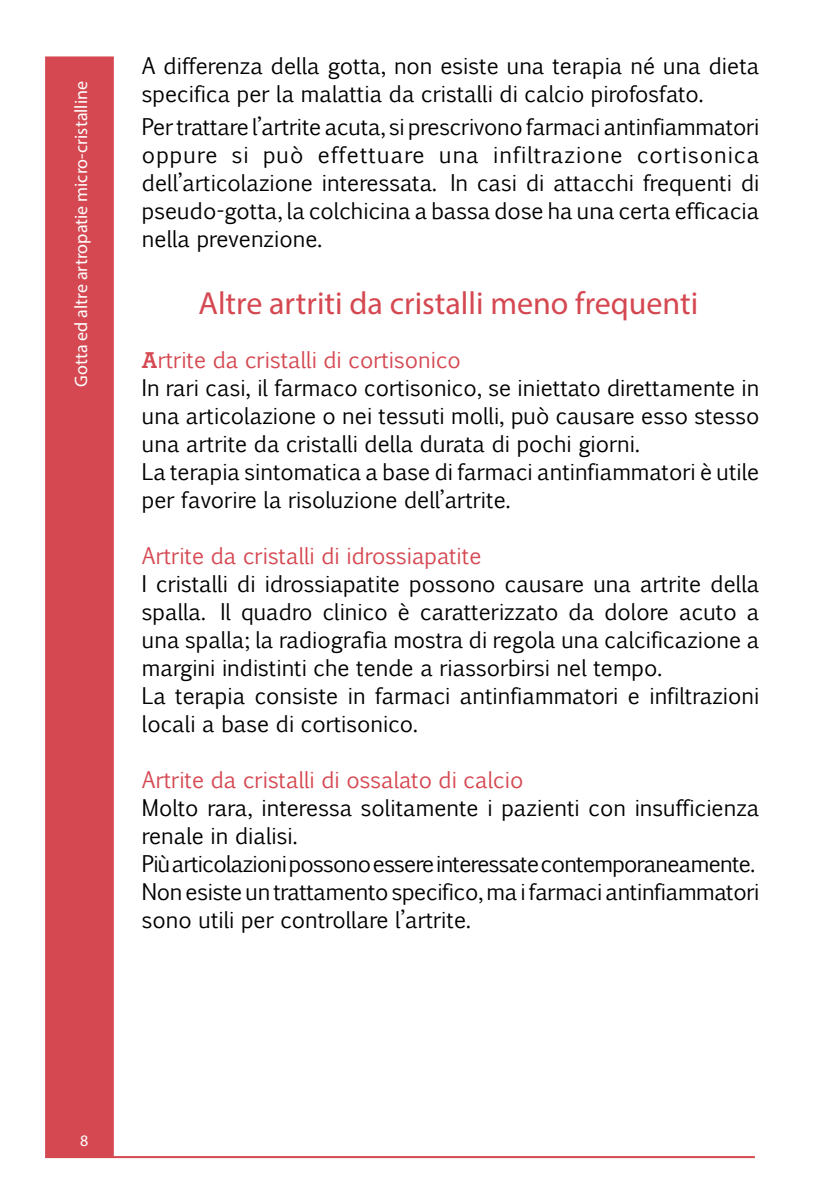
<style>
.page{position:relative;width:840px;height:1191px;background:#fff}
.page>*{position:absolute;margin:0;border:0;box-sizing:border-box;transform-origin:0 0}
.t1{font:32px "Myriad Pro";color:#d54851}
.t2{font:22px/28px "Euphemia UCAS";color:#000}
.t3{font:22px "Euphemia UCAS";color:#d54851}
.t4{font:18px "Myriad Pro";color:#fff}
.t5{font:16px "Myriad Pro";color:#fff}
.s1{font-family:"Stymie BT";font-weight:700;color:#d54851}
.s2{color:#d54851}
</style>
<div class="page">
<div style="left:45px;top:57px;width:68px;height:1100px;background:#d54851;border:1px solid #d54851"></div>
<hr style="left:45px;top:1156px;width:709px;height:2px;background:#d54851">
<p class="t4" style="left:70px;top:387px;width:307px;rotate:-90deg">Gotta ed altre artropatie micro-cristalline</p>
<p class="t2" style="left:142px;top:50px;width:618px">A differenza della gotta, non esiste una terapia né una dieta specifica per la malattia da cristalli di calcio pirofosfato.</p>
<p class="t2" style="left:142px;top:112px;width:618px;text-align:justify">Per trattare l’artrite acuta, si prescrivono farmaci antinfiammatori oppure si può effettuare una infiltrazione cortisonica dell’articolazione interessata. In casi di attacchi frequenti di pseudo-gotta, la colchicina a bassa dose ha una certa efficacia nella prevenzione.</p>
<h1 class="t1" style="left:198px;top:283px;width:501px">Altre artriti da cristalli meno frequenti</h1>
<p class="t2" style="left:142px;top:345px;width:618px"><span class="s1">A</span><span class="s2">rtrite da cristalli di cortisonico<br></span>In rari casi, il farmaco cortisonico, se iniettato direttamente in una articolazione o nei tessuti molli, può causare esso stesso una artrite da cristalli della durata di pochi giorni.<br>La terapia sintomatica a base di farmaci antinfiammatori è utile per favorire la risoluzione dell’artrite.</p>
<p class="t3" style="left:142px;top:540px;width:341px">Artrite da cristalli di idrossiapatite</p>
<p class="t2" style="left:142px;top:569px;width:618px">I cristalli di idrossiapatite possono causare una artrite della spalla. Il quadro clinico è caratterizzato da dolore acuto a una spalla; la radiografia mostra di regola una calcificazione a margini indistinti che tende a riassorbirsi nel tempo.<br>La terapia consiste in farmaci antinfiammatori e infiltrazioni locali a base di cortisonico.</p>
<p class="t3" style="left:142px;top:764px;width:383px">Artrite da cristalli di ossalato di calcio</p>
<p class="t2" style="left:142px;top:793px;width:618px">Molto rara, interessa solitamente i pazienti con insufficienza renale in dialisi.<br>Più articolazioni possono essere interessate contemporaneamente.<br>Non esiste un trattamento specifico, ma i farmaci antinfiammatori sono utili per controllare l’artrite.</p>
<p class="t5" style="left:80px;top:1131px;width:10px">8</p>
</div>
